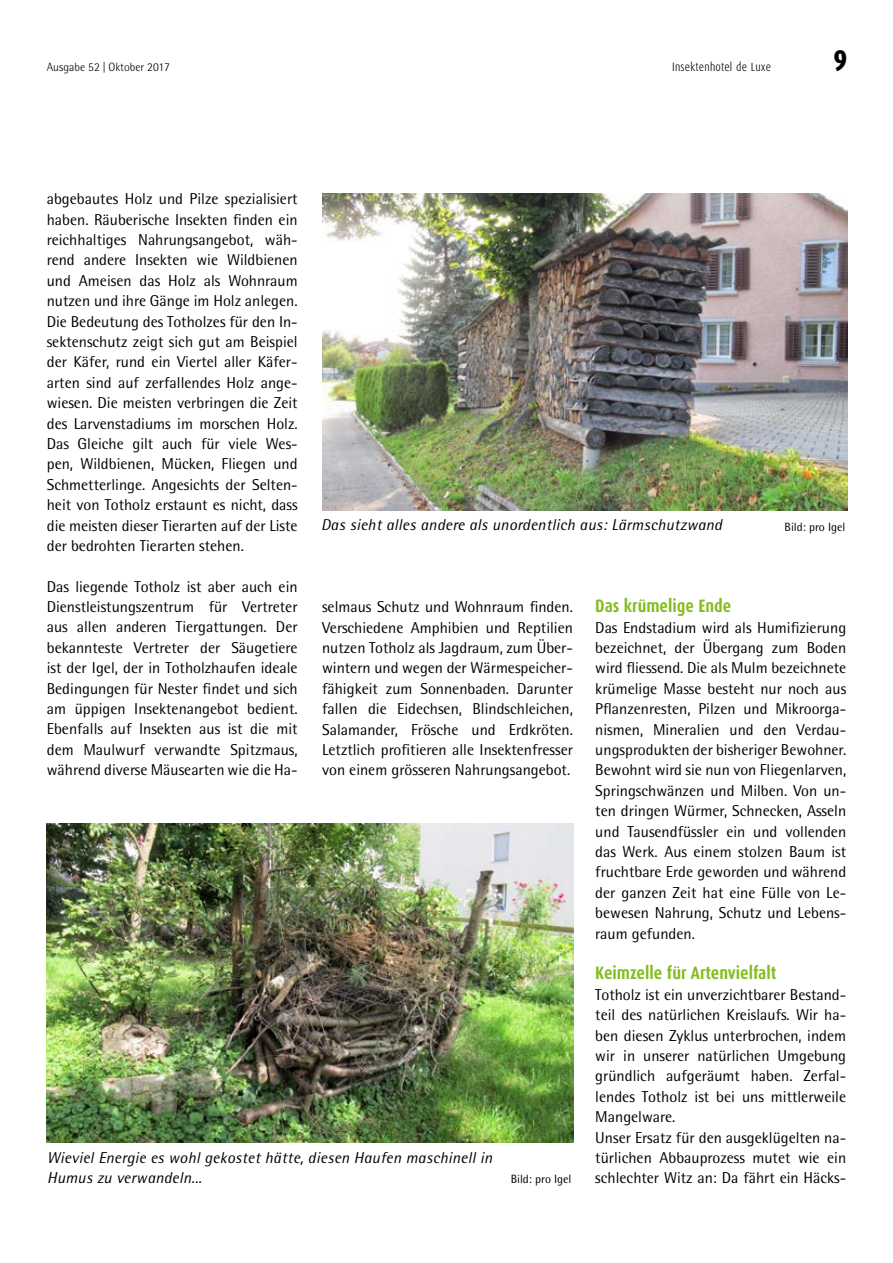
<style>
.page{position:relative;width:893px;height:1263px;background:#fff}
.page>*{position:absolute;margin:0;border:0;box-sizing:border-box;transform-origin:0 0}
.t1{font:800 30px "Dax Condensed";color:#000}
.t2{font:700 18px "Dax Condensed";color:#85bc22}
.t3{font:15.75px/20.4px "Rotis Semi Sans";color:#000;text-align:justify}
.t4{font:italic 15.75px/20.4px "Rotis Semi Sans";letter-spacing:.015em;color:#000}
.t5{font:12px "Rotis Semi Sans";color:#000}
.t6{font:300 12px "Rotis Semi Sans";color:#000}
.t7{font:300 12px "Dax Condensed";letter-spacing:.02em;color:#000}
</style>
<div class="page">
<img style="left:47px;top:824px;width:526px;height:318px">
<img style="left:322px;top:193px;width:525px;height:317px">
<p class="t6" style="left:47px;top:60px;width:125px">Ausgabe 52 | Oktober 2017</p>
<p class="t7" style="left:672px;top:60px;width:100px">Insektenhotel de Luxe</p>
<h1 class="t1" style="left:833px;top:44px;width:15px">9</h1>
<p class="t3" style="left:47px;top:188px;width:252px">abgebautes Holz und Pilze spezialisiert haben. Räuberische Insekten finden ein reichhaltiges Nahrungsangebot, wäh&shy;rend andere Insekten wie Wildbienen und Ameisen das Holz als Wohnraum nutzen und ihre Gänge im Holz anlegen.<br>Die Bedeutung des Totholzes für den In&shy;sektenschutz zeigt sich gut am Beispiel der Käfer, rund ein Viertel aller Käfer&shy;arten sind auf zerfallendes Holz ange&shy;wiesen. Die meisten verbringen die Zeit des Larvenstadiums im morschen Holz.<br>Das Gleiche gilt auch für viele Wes&shy;pen, Wildbienen, Mücken, Fliegen und Schmetterlinge. Angesichts der Selten&shy;heit von Totholz erstaunt es nicht, dass die meisten dieser Tierarten auf der Liste der bedrohten Tierarten stehen.</p>
<p class="t3" style="left:47px;top:576px;width:252px">Das liegende Totholz ist aber auch ein Dienstleistungszentrum für Vertreter aus allen anderen Tiergattungen. Der bekannteste Vertreter der Säugetiere ist der Igel, der in Totholzhaufen ideale Bedingungen für Nester findet und sich am üppigen Insektenangebot bedient.<br>Ebenfalls auf Insekten aus ist die mit dem Maulwurf verwandte Spitzmaus, während diverse Mäusearten wie die Ha-</p>
<p class="t4" style="left:321px;top:515px;width:403px">Das sieht alles andere als unordentlich aus: Lärmschutzwand</p>
<p class="t5" style="left:785px;top:519px;width:62px">Bild: pro Igel</p>
<p class="t3" style="left:322px;top:596px;width:252px">selmaus Schutz und Wohnraum finden.<br>Verschiedene Amphibien und Reptilien nutzen Totholz als Jagdraum, zum Über&shy;wintern und wegen der Wärmespeicher&shy;fähigkeit zum Sonnenbaden. Darunter fallen die Eidechsen, Blindschleichen, Salamander, Frösche und Erdkröten.<br>Letztlich profitieren alle Insektenfresser von einem grösseren Nahrungsangebot.</p>
<p class="t2" style="left:595px;top:596px;width:138px">Das krümelige Ende</p>
<p class="t3" style="left:595px;top:617px;width:252px">Das Endstadium wird als Humifizierung bezeichnet, der Übergang zum Boden wird fliessend. Die als Mulm bezeichnete krümelige Masse besteht nur noch aus Pflanzenresten, Pilzen und Mikroorga&shy;nismen, Mineralien und den Verdau&shy;ungsprodukten der bisheriger Bewohner.<br>Bewohnt wird sie nun von Fliegenlarven, Springschwänzen und Milben. Von un&shy;ten dringen Würmer, Schnecken, Asseln und Tausendfüssler ein und vollenden das Werk. Aus einem stolzen Baum ist fruchtbare Erde geworden und während der ganzen Zeit hat eine Fülle von Le&shy;bewesen Nahrung, Schutz und Lebens&shy;raum gefunden.</p>
<p class="t2" style="left:595px;top:963px;width:183px">Keimzelle für Artenvielfalt</p>
<p class="t3" style="left:595px;top:984px;width:252px;text-align:left">Totholz ist ein unverzichtbarer Bestand&shy;teil des natürlichen Kreislaufs. Wir ha&shy;ben diesen Zyklus unterbrochen, indem wir in unserer natürlichen Umgebung gründlich aufgeräumt haben. Zerfal&shy;lendes Totholz ist bei uns mittlerweile Mangelware.<br>Unser Ersatz für den ausgeklügelten na&shy;türlichen Abbauprozess mutet wie ein schlechter Witz an: Da fährt ein Häcks-</p>
<p class="t4" style="left:47px;top:1147px;width:447px">Wieviel Energie es wohl gekostet hätte, diesen Haufen maschinell in<br>Humus zu verwandeln...</p>
<p class="t5" style="left:511px;top:1172px;width:62px">Bild: pro Igel</p>
</div>
